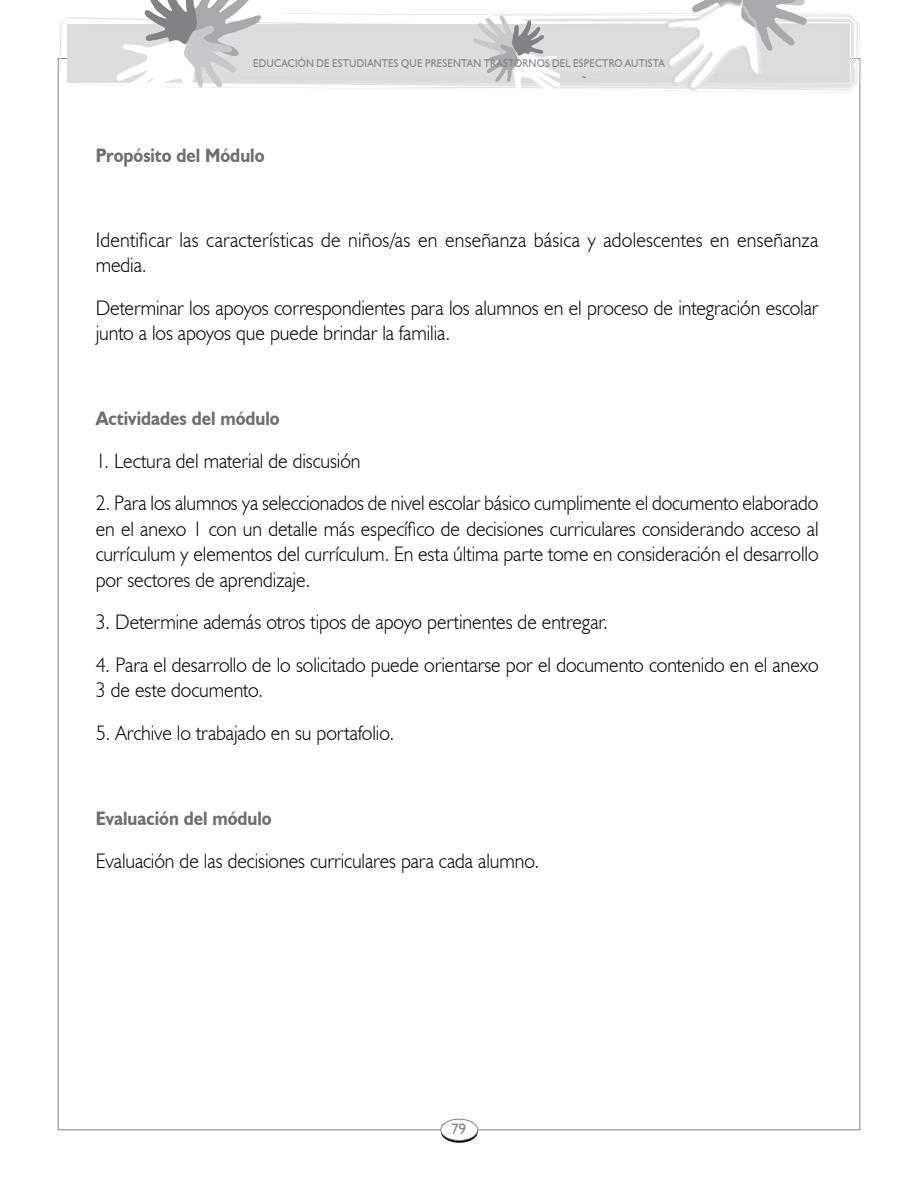
<style>
.page{position:relative;width:918px;height:1188px;background:#fff}
.page>*{position:absolute;margin:0;border:0;box-sizing:border-box;transform-origin:0 0}
.t1{font:300 21px/25.5px "Humanist 521 BT";letter-spacing:-.005em;color:#000;scale:.95 1}
.t2{font:700 19.5px "Humanist 521 BT";color:#6d6e71;scale:.9 1}
.t3{font:15px "Humanist 521 BT";color:#808285}
.t4{font:11.25px "Humanist 521 BT";letter-spacing:.02em;color:#808285;scale:.9 1}
</style>
<div class="page">
<svg style="left:441px;top:1121px;width:37px;height:22px"></svg>
<div style="left:441px;top:1119px;width:37px;height:21px;background:#fff;border-radius:50%"></div>
<div style="left:441px;top:1119px;width:37px;height:22px;border:1px solid #808285;border-radius:50%"></div>
<svg style="left:60px;top:0;width:799px;height:93px"></svg>
<p class="t4" style="left:253px;top:56px;width:459px">EDUCACIÓN DE ESTUDIANTES QUE PRESENTAN TRASTORNOS DEL ESPECTRO AUTISTA</p>
<h3 class="t2" style="left:96px;top:143px;width:189px">Propósito del Módulo</h3>
<p class="t1" style="left:96px;top:227px;width:762px">Identificar las características de niños/as en enseñanza básica y adolescentes en enseñanza</p>
<p class="t1" style="left:96px;top:252px;width:56px">media.</p>
<p class="t1" style="left:96px;top:295px;width:762px">Determinar los apoyos correspondientes para los alumnos en el proceso de integración escolar junto a los apoyos que puede brindar la familia.</p>
<h3 class="t2" style="left:96px;top:407px;width:206px">Actividades del módulo</h3>
<p class="t1" style="left:96px;top:448px;width:280px">1. Lectura del material de discusión</p>
<p class="t1" style="left:96px;top:490px;width:763px;text-align:justify">2. Para los alumnos ya seleccionados de nivel escolar básico cumplimente el documento elaborado en el anexo 1 con un detalle más específico de decisiones curriculares considerando acceso al currículum y elementos del currículum. En esta última parte tome en consideración el desarrollo por sectores de aprendizaje.</p>
<p class="t1" style="left:96px;top:609px;width:541px">3. Determine además otros tipos de apoyo pertinentes de entregar.</p>
<p class="t1" style="left:96px;top:652px;width:762px">4. Para el desarrollo de lo solicitado puede orientarse por el documento contenido en el anexo<br>3 de este documento.</p>
<p class="t1" style="left:96px;top:720px;width:316px">5. Archive lo trabajado en su portafolio.</p>
<p class="t2" style="left:96px;top:806px;width:197px">Evaluación del módulo</p>
<p class="t1" style="left:96px;top:847px;width:469px">Evaluación de las decisiones curriculares para cada alumno.</p>
<p class="t3" style="left:451px;top:1120px;width:17px">79</p>
</div>
